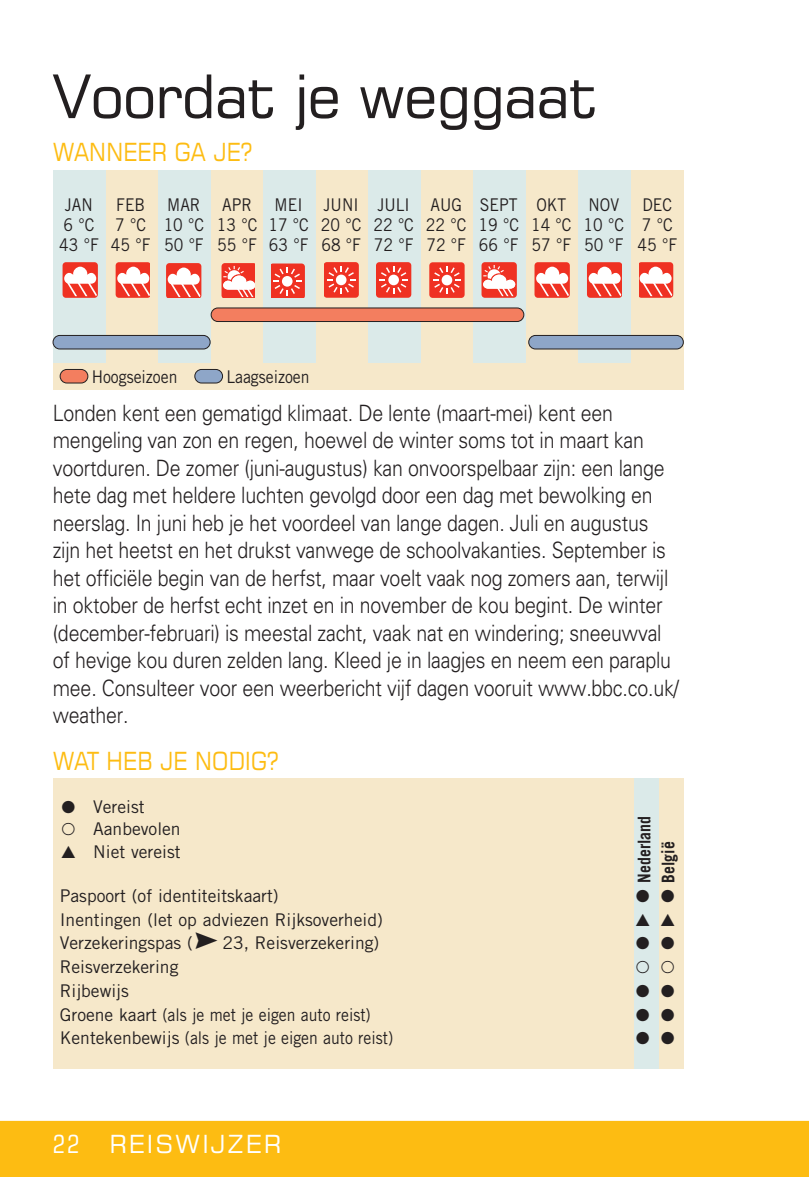
<style>
.page{position:relative;width:809px;height:1177px;background:#fff}
.page>*{position:absolute;margin:0;border:0;box-sizing:border-box;transform-origin:0 0}
.t1{font:60px "Square 721 BT";letter-spacing:-.025em;color:#231f20}
.t2{font:25px "Square 721 BT";letter-spacing:.01em;color:#fdbc12;scale:.87 1}
.t3{font:25px "Square 721 BT";letter-spacing:.08em;color:#fff}
.t4{font:300 22.5px/27.5px "Univers";letter-spacing:-.01em;color:#231f20;scale:.87 1}
.t5{font:17.5px/22.5px "Trade Gothic";color:#231f20}
.t6{font:17.5px/20px "Trade Gothic";color:#231f20;scale:.9 1}
.t7{font:700 17.5px/24px "Trade Gothic";color:#231f20;scale:.9 1}
.t8{font:17.5px "European Pi Three";color:#231f20}
.s1{font-family:"European Pi Three"}
.s2{font-family:"City Pack Plus Shift";font-size:22.5px}
.s3{font-stretch:condensed}
</style>
<div class="page">
<div style="left:804px;top:1120px;width:5px;height:57px;background:#fdbc12"></div>
<div style="left:0;top:1120px;width:804px;height:57px;background:#fdbc12"></div>
<hr style="left:0;top:1118px;width:809px;height:3px;background:#fff">
<div style="left:53px;top:363px;width:630px;height:27px;background:#f6e8ca"></div>
<div style="left:53px;top:170px;width:630px;height:193px;background:#f6e8ca"></div>
<div style="left:158px;top:170px;width:52px;height:193px;background:#dbeae9"></div>
<div style="left:53px;top:170px;width:52px;height:193px;background:#dbeae9"></div>
<div style="left:263px;top:170px;width:52px;height:193px;background:#dbeae9"></div>
<div style="left:368px;top:170px;width:53px;height:193px;background:#dbeae9"></div>
<div style="left:473px;top:170px;width:53px;height:193px;background:#dbeae9"></div>
<div style="left:578px;top:170px;width:53px;height:193px;background:#dbeae9"></div>
<div style="left:63px;top:262px;width:34px;height:35px;background:#ef3122;border-radius:3px"></div>
<svg style="left:64px;top:267px;width:33px;height:29px"></svg>
<div style="left:116px;top:262px;width:34px;height:35px;background:#ef3122;border-radius:3px"></div>
<svg style="left:117px;top:267px;width:33px;height:29px"></svg>
<div style="left:167px;top:263px;width:34px;height:34px;background:#ef3122;border-radius:3px"></div>
<svg style="left:168px;top:267px;width:32px;height:30px"></svg>
<svg style="left:221px;top:263px;width:34px;height:34px"></svg>
<svg style="left:272px;top:263px;width:33px;height:34px"></svg>
<div style="left:324px;top:262px;width:35px;height:35px;background:#ef3122;border-radius:3px"></div>
<svg style="left:327px;top:266px;width:28px;height:28px"></svg>
<div style="left:377px;top:262px;width:34px;height:35px;background:#ef3122;border-radius:3px"></div>
<svg style="left:379px;top:266px;width:29px;height:28px"></svg>
<div style="left:429px;top:262px;width:35px;height:35px;background:#ef3122;border-radius:3px"></div>
<svg style="left:433px;top:266px;width:28px;height:28px"></svg>
<div style="left:481px;top:262px;width:36px;height:35px;background:#ef3122;border-radius:3px"></div>
<svg style="left:483px;top:265px;width:32px;height:31px"></svg>
<div style="left:534px;top:262px;width:35px;height:35px;background:#ef3122;border-radius:3px"></div>
<svg style="left:536px;top:267px;width:33px;height:29px"></svg>
<div style="left:587px;top:262px;width:35px;height:35px;background:#ef3122;border-radius:3px"></div>
<svg style="left:588px;top:267px;width:33px;height:29px"></svg>
<div style="left:639px;top:262px;width:34px;height:35px;background:#ef3122;border-radius:3px"></div>
<svg style="left:639px;top:267px;width:33px;height:29px"></svg>
<div style="left:53px;top:335px;width:157px;height:14px;background:#8ea6c8;border-radius:7px"></div>
<div style="left:53px;top:335px;width:157px;height:14px;border:1px solid #231f20;border-radius:7px"></div>
<div style="left:211px;top:308px;width:313px;height:13px;background:#f37e5f;border-radius:7px"></div>
<div style="left:211px;top:308px;width:313px;height:14px;border:1px solid #231f20;border-radius:7px"></div>
<div style="left:529px;top:335px;width:154px;height:14px;background:#8ea6c8;border-radius:7px"></div>
<div style="left:528px;top:335px;width:155px;height:14px;border:1px solid #231f20;border-radius:7px"></div>
<div style="left:60px;top:369px;width:28px;height:14px;background:#f37e5f;border-radius:7px"></div>
<div style="left:60px;top:369px;width:28px;height:14px;border:1px solid #231f20;border-radius:7px"></div>
<div style="left:195px;top:369px;width:27px;height:14px;background:#8ea6c8;border-radius:7px"></div>
<div style="left:194px;top:369px;width:29px;height:14px;border:1px solid #231f20;border-radius:7px"></div>
<div style="left:53px;top:778px;width:630px;height:291px;background:#f6e8ca"></div>
<div style="left:634px;top:778px;width:25px;height:291px;background:#dbeae9"></div>
<h1 class="t1" style="left:53px;top:59px;width:547px">Voordat je weggaat</h1>
<p class="t2" style="left:53px;top:136px;width:231px">WANNEER GA JE?</p>
<p class="t6" style="left:59px;top:195px;width:688px;text-indent:583px">DEC<br>6 °C 7 °C 10 °C 13 °C 17 °C 20 °C 22 °C 22 °C 19 °C 14 °C 10 °C 7 °C<br>43 °F 45 °F 50 °F 55 °F 63 °F 68 °F 72 °F 72 °F 66 °F 57 °F 50 °F 45 °F</p>
<p class="t6" style="left:65px;top:195px;width:33px">JAN</p>
<p class="t6" style="left:116px;top:195px;width:34px">FEB</p>
<p class="t6" style="left:167px;top:195px;width:96px">MAR APR</p>
<p class="t6" style="left:275px;top:195px;width:325px">MEI JUNI JULI AUG SEPT OKT</p>
<p class="t6" style="left:588px;top:195px;width:36px">NOV</p>
<p class="t6" style="left:92px;top:367px;width:97px">Hoogseizoen</p>
<p class="t6" style="left:226px;top:367px;width:94px">Laagseizoen</p>
<p class="t4" style="left:53px;top:399px;width:721px">Londen kent een gematigd klimaat. De lente (maart-mei) kent een mengeling van zon en regen, hoewel de winter soms tot in maart kan voortduren. De zomer (juni-augustus) kan onvoorspelbaar zijn: een lange hete dag met heldere luchten gevolgd door een dag met bewolking en neerslag. In juni heb je het voordeel van lange dagen. Juli en augustus zijn het heetst en het drukst vanwege de schoolvakanties. September is het officiële begin van de herfst, maar voelt vaak nog zomers aan, terwijl in oktober de herfst echt inzet en in november de kou begint. De winter (december-februari) is meestal zacht, vaak nat en windering; sneeuwval of hevige kou duren zelden lang. Kleed je in laagjes en neem een paraplu mee. Consulteer voor een weerbericht vijf dagen vooruit www.bbc.co.uk/ weather.</p>
<p class="t2" style="left:53px;top:745px;width:261px">WAT HEB JE NODIG?</p>
<p class="t5" style="left:61px;top:795px;width:121px"><span class="s1">P</span> Vereist<br><span class="s1">p</span> Aanbevolen<br><span class="s1">G</span> Niet vereist</p>
<p class="t5" style="left:60px;top:884px;width:220px">Paspoort (of identiteitskaart)</p>
<p class="t8" style="left:635px;top:884px;width:41px">P P</p>
<p class="t5" style="left:60px;top:908px;width:324px">Inentingen (let op adviezen Rijksoverheid)</p>
<p class="t8" style="left:635px;top:908px;width:41px">G G</p>
<p class="t5" style="left:60px;top:931px;width:321px">Verzekeringspas (<span class="s2">P</span>23, Reisverzekering)</p>
<p class="t8" style="left:635px;top:932px;width:41px">P P</p>
<p class="t5" style="left:60px;top:955px;width:120px">Reisverzekering</p>
<p class="t8" style="left:635px;top:955px;width:41px">p p</p>
<p class="t5" style="left:60px;top:979px;width:71px">Rijbewijs</p>
<p class="t8" style="left:635px;top:979px;width:41px">P P</p>
<p class="t5" style="left:60px;top:1003px;width:312px">Groene kaart (als je met je eigen auto reist)</p>
<p class="t8" style="left:635px;top:1003px;width:41px">P P</p>
<p class="t5" style="left:60px;top:1026px;width:335px">Kentekenbewijs (als je met je eigen auto reist)</p>
<p class="t8" style="left:635px;top:1027px;width:41px">P P</p>
<p class="t7" style="left:632px;top:883px;width:75px;rotate:-90deg">Nederland<br>België</p>
<p class="t3" style="left:53px;top:1128px;width:230px"><span class="s3">22</span> REISWIJZER</p>
</div>
